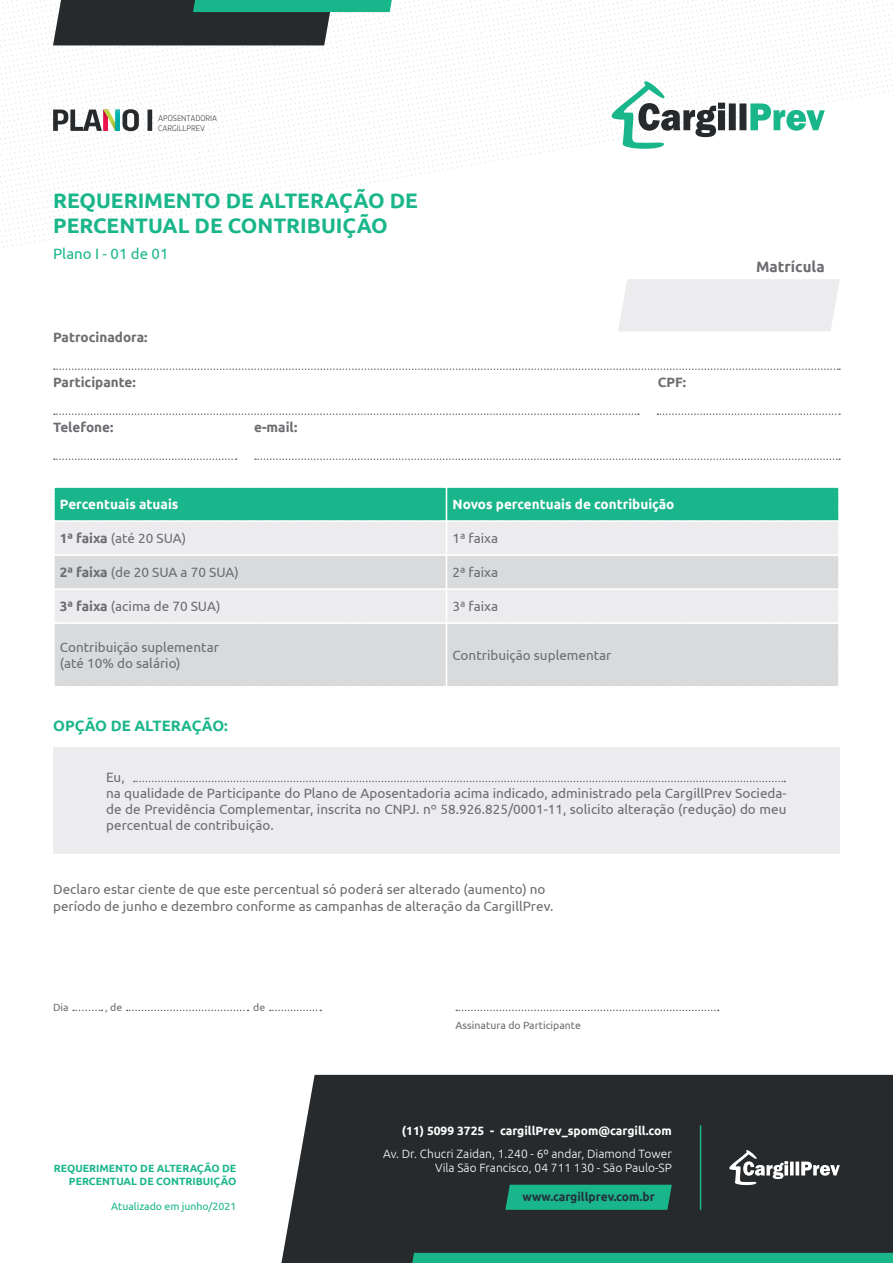
<style>
.page{position:relative;width:893px;height:1263px;background:#fff}
.page>*{position:absolute;margin:0;border:0;box-sizing:border-box;transform-origin:0 0}
.t1{font:700 21px/25.2px "Ubuntu";color:#1ab68b}
.t2{font:700 15px "Ubuntu";color:#1ab68b}
.t3{font:15px "Ubuntu";color:#1ab68b}
.t4{font:700 15px "Ubuntu";color:#6c6d70}
.t5{font:13.5px/16.2px "Ubuntu";color:#6c6d70}
.t6{font:700 13.5px "Ubuntu";color:#6c6d70}
.t7{font:700 13.5px "Ubuntu";color:#fff}
.t8{font:300 12px/14.4px "Ubuntu";color:#fff;text-align:right}
.t9{font:700 12px "Ubuntu";color:#fff}
.t10{font:700 12px "Ubuntu";color:#233238}
.t11{font:700 10.5px/12.6px "Ubuntu";color:#1ab68b;text-align:right}
.t12{font:10.5px "Ubuntu";color:#6c6d70}
.t13{font:10.5px "Ubuntu";color:#1ab68b}
.t14{font:300 8.55px/10.2px "Trasandina W03";color:#272a2c}
.s1{font-weight:700}
</style>
<div class="page">
<div style="left:281px;top:1075px;width:612px;height:188px;background:#272a2c"></div>
<svg style="left:505px;top:1185px;width:167px;height:25px;background:#1ab087"></svg>
<svg style="left:721px;top:1148px;width:119px;height:38px"></svg>
<hr style="left:700px;top:1125px;width:1px;height:85px;background:#1ab68b">
<div style="left:408px;top:1253px;width:485px;height:10px;background:#1ab68b"></div>
<svg style="left:0;top:0;width:893px;height:248px"></svg>
<div style="left:53px;top:748px;width:787px;height:106px;background:#ececee"></div>
<svg style="left:134px;top:781px;width:651px;height:1px"></svg>
<div style="left:618px;top:279px;width:222px;height:52px;background:#ececee"></div>
<svg style="left:54px;top:368px;width:786px;height:2px"></svg>
<svg style="left:54px;top:413px;width:585px;height:2px"></svg>
<svg style="left:54px;top:487px;width:785px;height:199px;background:#c1dbd6"></svg>
<svg style="left:73px;top:1010px;width:29px;height:1px"></svg>
<svg style="left:127px;top:1010px;width:121px;height:1px"></svg>
<svg style="left:270px;top:1010px;width:51px;height:1px"></svg>
<svg style="left:456px;top:1010px;width:263px;height:1px"></svg>
<svg style="left:657px;top:413px;width:183px;height:2px"></svg>
<svg style="left:255px;top:458px;width:585px;height:2px"></svg>
<svg style="left:54px;top:458px;width:183px;height:2px"></svg>
<p class="t14" style="left:158px;top:112px;width:60px">APOSENTADORIA<br>CARGILLPREV</p>
<h1 class="t1" style="left:53px;top:187px;width:366px">REQUERIMENTO DE ALTERAÇÃO DE<br>PERCENTUAL DE CONTRIBUIÇÃO</h1>
<p class="t3" style="left:53px;top:245px;width:117px">Plano I - 01 de 01</p>
<p class="t6" style="left:53px;top:329px;width:96px">Patrocinadora:</p>
<p class="t6" style="left:53px;top:374px;width:84px">Participante:</p>
<p class="t6" style="left:658px;top:374px;width:30px">CPF:</p>
<p class="t6" style="left:53px;top:419px;width:62px">Telefone:</p>
<p class="t6" style="left:254px;top:419px;width:45px">e-mail:</p>
<p class="t7" style="left:60px;top:496px;width:120px">Percentuais atuais</p>
<p class="t7" style="left:452px;top:496px;width:223px">Novos percentuais de contribuição</p>
<p class="t5" style="left:60px;top:530px;width:128px"><span class="s1">1ª faixa</span> (até 20 SUA)</p>
<p class="t5" style="left:452px;top:530px;width:47px">1ª faixa</p>
<p class="t5" style="left:60px;top:564px;width:180px"><span class="s1">2ª faixa</span> (de 20 SUA a 70 SUA)</p>
<p class="t5" style="left:452px;top:564px;width:47px">2ª faixa</p>
<p class="t5" style="left:60px;top:598px;width:162px"><span class="s1">3ª faixa</span> (acima de 70 SUA)</p>
<p class="t5" style="left:452px;top:598px;width:47px">3ª faixa</p>
<p class="t5" style="left:60px;top:639px;width:161px">Contribuição suplementar (até 10% do salário)</p>
<p class="t5" style="left:452px;top:647px;width:161px">Contribuição suplementar</p>
<p class="t2" style="left:53px;top:716px;width:176px">OPÇÃO DE ALTERAÇÃO:</p>
<p class="t4" style="left:756px;top:257px;width:70px">Matrícula</p>
<p class="t5" style="left:106px;top:768px;width:682px">Eu,<br>na qualidade de Participante do Plano de Aposentadoria acima indicado, administrado pela CargillPrev Socieda&shy;de de Previdência Complementar, inscrita no CNPJ. nº 58.926.825/0001-11, solicito alteração (redução) do meu percentual de contribuição.</p>
<p class="t5" style="left:53px;top:881px;width:502px">Declaro estar ciente de que este percentual só poderá ser alterado (aumento) no período de junho e dezembro conforme as campanhas de alteração da CargillPrev.</p>
<p class="t12" style="left:53px;top:1001px;width:17px">Dia</p>
<p class="t12" style="left:105px;top:1001px;width:19px">, de</p>
<p class="t12" style="left:253px;top:1001px;width:14px">de</p>
<p class="t11" style="left:54px;top:1162px;width:184px">REQUERIMENTO DE ALTERAÇÃO DE<br>PERCENTUAL DE CONTRIBUIÇÃO</p>
<p class="t13" style="left:111px;top:1200px;width:127px">Atualizado em junho/2021</p>
<p class="t12" style="left:455px;top:1019px;width:127px">Assinatura do Participante</p>
<p class="t9" style="left:402px;top:1123px;width:271px">(11) 5099 3725 - cargillPrev_spom@cargill.com</p>
<p class="t8" style="left:383px;top:1146px;width:290px">Av. Dr. Chucri Zaidan, 1.240 - 6º andar, Diamond Tower<br>Vila São Francisco, 04 711 130 - São Paulo-SP</p>
<p class="t10" style="left:522px;top:1189px;width:134px">www.cargillprev.com.br</p>
</div>
